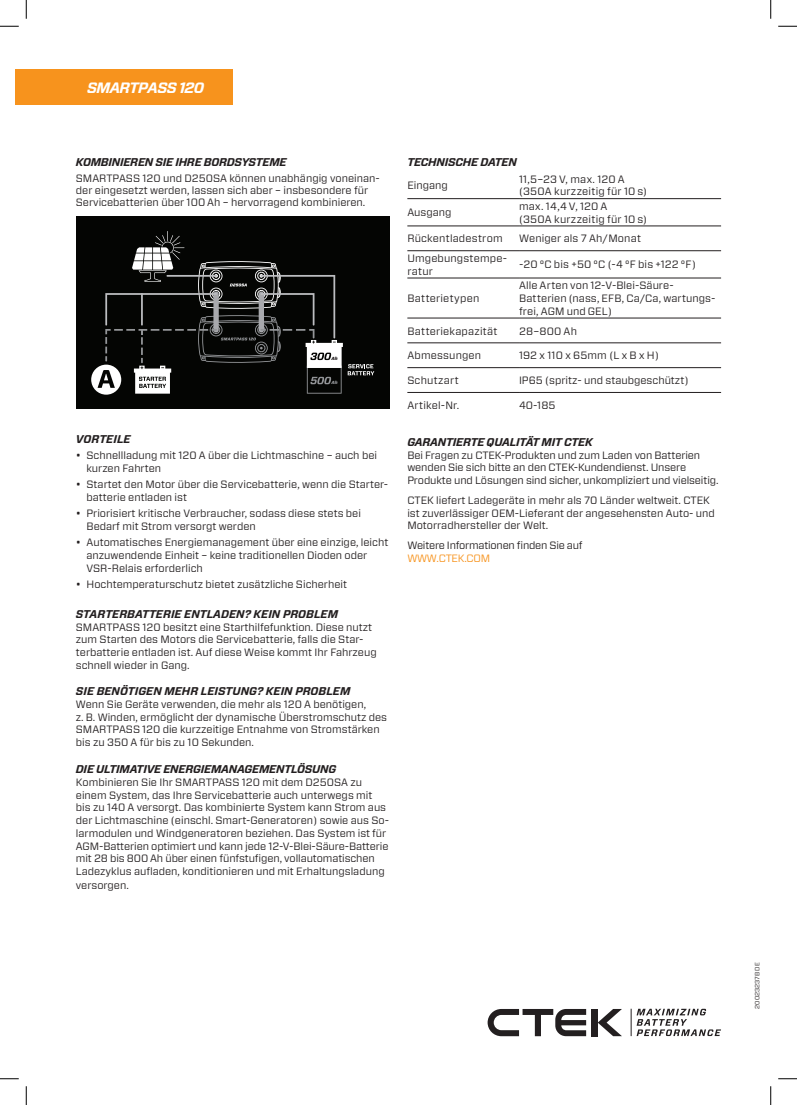
<style>
.page{position:relative;width:797px;height:1105px;background:#fff}
.page>*{position:absolute;margin:0;border:0;box-sizing:border-box;transform-origin:0 0}
.t1{font:italic 700 15px "Forza";letter-spacing:-.04em;color:#fff}
.t2{font:italic 700 11.25px "Forza";letter-spacing:-.02em;color:#231f20}
.t3{font:italic 700 11.25px "Forza";color:#231f20}
.t4{font:10.62px/12.8px "Forza";color:#231f20}
.t5{font:10.62px/12.8px "Forza";letter-spacing:.02em;color:#231f20}
.t6{font:10.62px "Forza";letter-spacing:.025em;color:#231f20}
.t7{font:10.62px "Forza";letter-spacing:-.02em;color:#231f20}
.t8{font:10.62px "Forza";letter-spacing:-.02em;color:#f7931d}
.t9{font:6.25px "Forza";color:#231f20}
.t10{font:italic 900 4.38px "Forza";color:#939598}
.t11{font:italic 900 4.38px "Forza";color:#231f20}
</style>
<div class="page">
<div style="left:16px;top:69px;width:217px;height:36px;background:#f7931d"></div>
<div style="left:591px;top:1009px;width:6px;height:27px;background:#231f20"></div>
<svg style="left:597px;top:1009px;width:25px;height:27px"></svg>
<svg style="left:487px;top:1009px;width:99px;height:27px"></svg>
<svg style="left:631px;top:1009px;width:90px;height:27px"></svg>
<div style="left:76px;top:217px;width:313px;height:192px;background:#040503"></div>
<svg style="left:91px;top:231px;width:283px;height:164px"></svg>
<hr style="left:407px;top:392px;width:112px;height:1px;background:#231f20">
<hr style="left:519px;top:392px;width:202px;height:1px;background:#231f20">
<hr style="left:407px;top:226px;width:112px;height:1px;background:#231f20">
<hr style="left:519px;top:226px;width:202px;height:1px;background:#231f20">
<hr style="left:407px;top:250px;width:112px;height:1px;background:#231f20">
<hr style="left:519px;top:250px;width:202px;height:1px;background:#231f20">
<hr style="left:407px;top:278px;width:112px;height:1px;background:#231f20">
<hr style="left:519px;top:278px;width:202px;height:1px;background:#231f20">
<hr style="left:407px;top:198px;width:112px;height:1px;background:#231f20">
<hr style="left:519px;top:198px;width:202px;height:1px;background:#231f20">
<hr style="left:407px;top:318px;width:112px;height:1px;background:#231f20">
<hr style="left:519px;top:318px;width:202px;height:1px;background:#231f20">
<hr style="left:407px;top:342px;width:112px;height:1px;background:#231f20">
<hr style="left:519px;top:342px;width:202px;height:1px;background:#231f20">
<hr style="left:407px;top:367px;width:112px;height:1px;background:#231f20">
<hr style="left:519px;top:367px;width:202px;height:1px;background:#231f20">
<svg style="left:0;top:25px;width:19px;height:2px"></svg>
<svg style="left:778px;top:25px;width:19px;height:2px"></svg>
<svg style="left:0;top:1078px;width:19px;height:1px"></svg>
<svg style="left:778px;top:1078px;width:19px;height:1px"></svg>
<svg style="left:25px;top:0;width:2px;height:19px"></svg>
<svg style="left:25px;top:1086px;width:2px;height:19px"></svg>
<svg style="left:770px;top:0;width:1px;height:19px"></svg>
<svg style="left:770px;top:1086px;width:1px;height:19px"></svg>
<h1 class="t1" style="left:87px;top:78px;width:119px">SMARTPASS 120</h1>
<p class="t2" style="left:76px;top:155px;width:212px">KOMBINIEREN SIE IHRE BORDSYSTEME</p>
<p class="t4" style="left:76px;top:172px;width:305px;line-height:11.9px">SMARTPASS 120 und D250SA können unabhängig voneinan&shy;der eingesetzt werden, lassen sich aber – insbesondere für<br>Servicebatterien über 100 Ah – hervorragend kombinieren.</p>
<p class="t11" style="left:331px;top:355px;width:8px">Ah</p>
<p class="t10" style="left:331px;top:380px;width:8px">Ah</p>
<p class="t3" style="left:76px;top:431px;width:56px">VORTEILE</p>
<p class="t4" style="left:86px;top:449px;width:292px;text-indent:-11px">• Schnellladung mit 120 A über die Lichtmaschine – auch bei kurzen Fahrten</p>
<p class="t4" style="left:86px;top:478px;width:303px;text-indent:-11px">• Startet den Motor über die Servicebatterie, wenn die Starter&shy;batterie entladen ist</p>
<p class="t4" style="left:86px;top:507px;width:276px;text-indent:-11px">• Priorisiert kritische Verbraucher, sodass diese stets bei<br>Bedarf mit Strom versorgt werden</p>
<p class="t4" style="left:86px;top:536px;width:303px;text-indent:-11px">• Automatisches Energiemanagement über eine einzige, leicht anzuwendende Einheit – keine traditionellen Dioden oder<br>VSR-Relais erforderlich</p>
<p class="t4" style="left:76px;top:578px;width:273px">• Hochtemperaturschutz bietet zusätzliche Sicherheit</p>
<p class="t3" style="left:76px;top:606px;width:264px">STARTERBATTERIE ENTLADEN? KEIN PROBLEM</p>
<p class="t4" style="left:76px;top:620px;width:302px">SMARTPASS 120 besitzt eine Starthilfefunktion. Diese nutzt zum Starten des Motors die Servicebatterie, falls die Star&shy;terbatterie entladen ist. Auf diese Weise kommt Ihr Fahrzeug schnell wieder in Gang.</p>
<p class="t3" style="left:76px;top:684px;width:276px">SIE BENÖTIGEN MEHR LEISTUNG? KEIN PROBLEM</p>
<p class="t4" style="left:76px;top:698px;width:313px">Wenn Sie Geräte verwenden, die mehr als 120 A benötigen,<br>z. B. Winden, ermöglicht der dynamische Überstromschutz des SMARTPASS 120 die kurzzeitige Entnahme von Stromstärken bis zu 350 A für bis zu 10 Sekunden.</p>
<p class="t2" style="left:76px;top:762px;width:262px">DIE ULTIMATIVE ENERGIEMANAGEMENTLÖSUNG</p>
<p class="t4" style="left:76px;top:776px;width:315px">Kombinieren Sie Ihr SMARTPASS 120 mit dem D250SA zu einem System, das Ihre Servicebatterie auch unterwegs mit bis zu 140 A versorgt. Das kombinierte System kann Strom aus der Lichtmaschine (einschl. Smart-Generatoren) sowie aus So&shy;larmodulen und Windgeneratoren beziehen. Das System ist für AGM-Batterien optimiert und kann jede 12-V-Blei-Säure-Batterie mit 28 bis 800 Ah über einen fünfstufigen, vollautomatischen Ladezyklus aufladen, konditionieren und mit Erhaltungsladung versorgen.</p>
<p class="t2" style="left:407px;top:155px;width:111px">TECHNISCHE DATEN</p>
<p class="t4" style="left:407px;top:179px;width:42px">Eingang</p>
<p class="t5" style="left:519px;top:172px;width:129px">11,5–23 V, max. 120 A (350A kurzzeitig für 10 s)</p>
<p class="t4" style="left:407px;top:206px;width:46px">Ausgang</p>
<p class="t5" style="left:519px;top:200px;width:129px">max. 14,4 V, 120 A<br>(350A kurzzeitig für 10 s)</p>
<p class="t4" style="left:407px;top:232px;width:97px">Rückentladestrom</p>
<p class="t4" style="left:519px;top:232px;width:123px">Weniger als 7 Ah/Monat</p>
<p class="t4" style="left:407px;top:252px;width:101px">Umgebungstempe&shy;ratur</p>
<p class="t4" style="left:519px;top:258px;width:178px">-20 °C bis +50 °C (-4 °F bis +122 °F)</p>
<p class="t6" style="left:407px;top:291px;width:73px">Batterietypen</p>
<p class="t4" style="left:519px;top:279px;width:198px">Alle Arten von 12-V-Blei-Säure-<br>Batterien (nass, EFB, Ca/Ca, wartungs&shy;frei, AGM und GEL)</p>
<p class="t6" style="left:407px;top:324px;width:92px">Batteriekapazität</p>
<p class="t4" style="left:519px;top:324px;width:60px">28–800 Ah</p>
<p class="t4" style="left:407px;top:349px;width:75px">Abmessungen</p>
<p class="t4" style="left:519px;top:349px;width:141px">192 x 110 x 65mm (L x B x H)</p>
<p class="t6" style="left:407px;top:373px;width:53px">Schutzart</p>
<p class="t4" style="left:519px;top:374px;width:171px">IP65 (spritz- und staubgeschützt)</p>
<p class="t5" style="left:407px;top:399px;width:53px">Artikel-Nr.</p>
<p class="t4" style="left:519px;top:399px;width:38px">40-185</p>
<p class="t2" style="left:407px;top:434px;width:187px">GARANTIERTE QUALITÄT MIT CTEK</p>
<p class="t4" style="left:407px;top:448px;width:313px">Bei Fragen zu CTEK-Produkten und zum Laden von Batterien wenden Sie sich bitte an den CTEK-Kundendienst. Unsere<br>Produkte und Lösungen sind sicher, unkompliziert und vielseitig.</p>
<p class="t4" style="left:407px;top:494px;width:309px">CTEK liefert Ladegeräte in mehr als 70 Länder weltweit. CTEK ist zuverlässiger OEM-Lieferant der angesehensten Auto- und<br>Motorradhersteller der Welt.</p>
<p class="t7" style="left:407px;top:538px;width:177px">Weitere Informationen finden Sie auf</p>
<p class="t8" style="left:407px;top:551px;width:84px">WWW.CTEK.COM</p>
<p class="t9" style="left:753px;top:1009px;width:48px;rotate:-90deg">20023237B DE</p>
</div>
